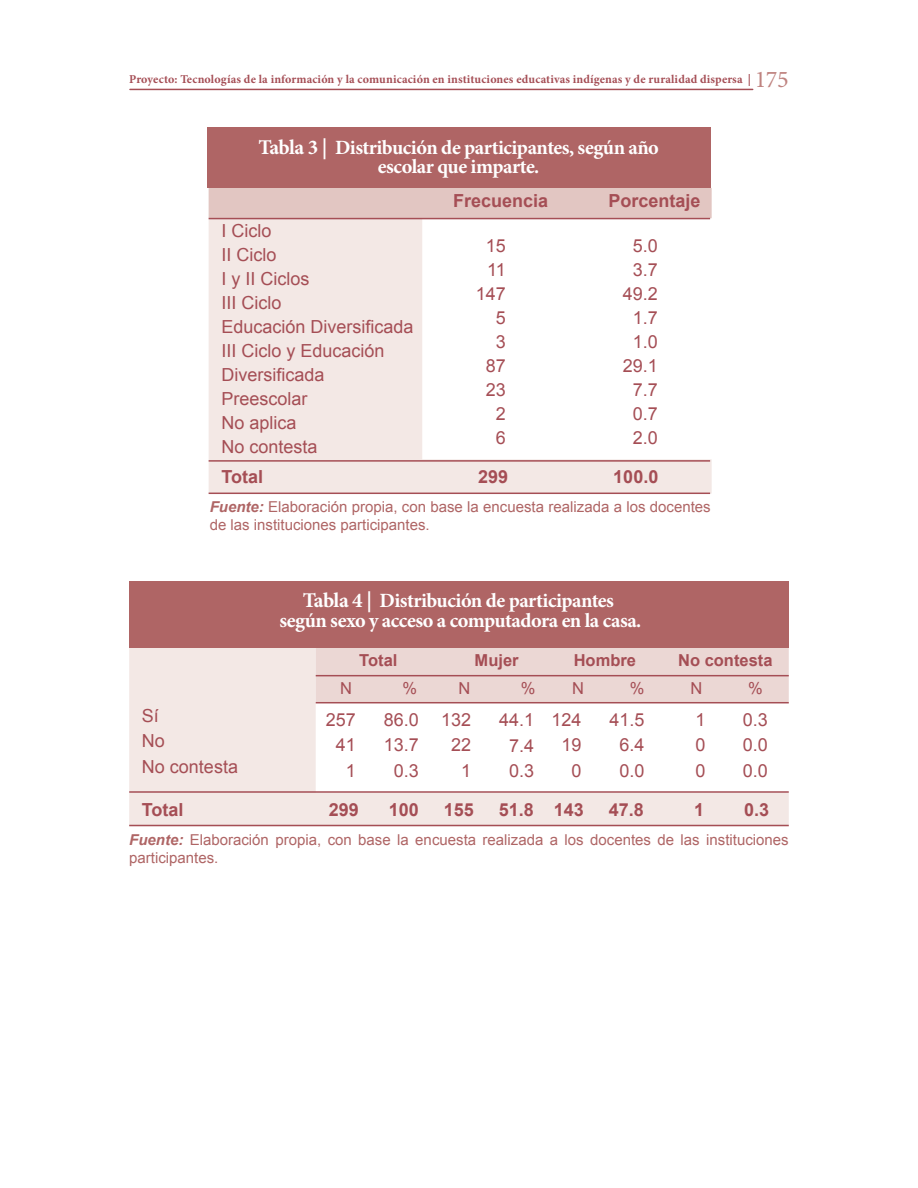
<style>
.page{position:relative;width:918px;height:1188px;background:#fff}
.page>*{position:absolute;margin:0;border:0;box-sizing:border-box;transform-origin:0 0}
.t1{font:700 20.25px/19.5px "Minion Pro";letter-spacing:-.025em;color:#fff;text-align:center}
.t2{font:18px/24px "Arial";color:#a54e55;text-align:right}
.t3{font:700 18px "Arial";color:#a54e55}
.t4{font:700 16.5px "Arial";color:#a54e55}
.t5{font:16.5px "Arial";color:#a54e55}
.t6{font:15px/18px "Arial";color:#af6565}
.t7{font:700 12px "Minion Pro";letter-spacing:.01em;color:#a54e55}
.s1{font-weight:400;font-size:24px;color:#bf8380}
.s2{font-size:21px}
.s3{font-weight:700;font-style:italic}
</style>
<div class="page">
<hr style="left:130px;top:89px;width:623px;height:1px;background:#a54e55">
<svg style="left:129px;top:648px;width:660px;height:177px;fill:#f3e8e5"></svg>
<div style="left:316px;top:648px;width:473px;height:54px;background:#ebd7d4"></div>
<div style="left:129px;top:581px;width:660px;height:67px;background:#af6565"></div>
<hr style="left:316px;top:702px;width:473px;height:1px;background:#a54e55">
<hr style="left:129px;top:791px;width:660px;height:2px;background:#a54e55">
<hr style="left:316px;top:675px;width:473px;height:1px;background:#a54e55">
<hr style="left:129px;top:825px;width:660px;height:1px;background:#a54e55">
<div style="left:209px;top:188px;width:503px;height:30px;background:#e2c6c2"></div>
<svg style="left:209px;top:218px;width:503px;height:276px"></svg>
<div style="left:208px;top:128px;width:503px;height:60px;background:#af6565"></div>
<hr style="left:209px;top:460px;width:501px;height:2px;background:#a54e55">
<hr style="left:209px;top:218px;width:501px;height:1px;background:#a54e55">
<hr style="left:209px;top:493px;width:501px;height:1px;background:#a54e55">
<p class="t7" style="left:129px;top:71px;width:661px">Proyecto: Tecnologías de la información y la comunicación en instituciones educativas indígenas y de ruralidad dispersa | <span class="s1">175</span></p>
<p class="t1" style="left:258px;top:137px;width:402px"><span class="s2">Tabla 3 |</span> Distribución de participantes, según año escolar que imparte.</p>
<p class="t3" style="left:453px;top:189px;width:97px">Frecuencia</p>
<p class="t3" style="left:608px;top:189px;width:94px">Porcentaje</p>
<p class="t2" style="left:221px;top:219px;width:194px;text-align:left">I Ciclo<br>II Ciclo<br>I y II Ciclos<br>III Ciclo<br>Educación Diversificada<br>III Ciclo y Educación<br>Diversificada<br>Preescolar<br>No aplica<br>No contesta</p>
<p class="t3" style="left:221px;top:465px;width:43px">Total</p>
<p class="t3" style="left:478px;top:465px;width:32px">299</p>
<p class="t3" style="left:613px;top:465px;width:47px">100.0</p>
<p class="t2" style="left:476px;top:234px;width:32px">15<br>11<br>147<br>5<br>3<br>87<br>23<br>2<br>6</p>
<p class="t2" style="left:623px;top:234px;width:37px;text-align:center">5.0<br>3.7<br>49.2<br>1.7<br>1.0<br>29.1<br>7.7<br>0.7<br>2.0</p>
<p class="t6" style="left:210px;top:498px;width:503px"><span class="s3">Fuente:</span> Elaboración propia, con base la encuesta realizada a los docentes de las instituciones participantes.</p>
<p class="t1" style="left:279px;top:591px;width:364px"><span class="s2">Tabla 4 |</span> Distribución de participantes según sexo y acceso a computadora en la casa.</p>
<p class="t4" style="left:359px;top:650px;width:40px">Total</p>
<p class="t4" style="left:475px;top:650px;width:46px">Mujer</p>
<p class="t4" style="left:574px;top:650px;width:64px">Hombre</p>
<p class="t4" style="left:678px;top:650px;width:96px">No contesta</p>
<p class="t5" style="left:340px;top:677px;width:13px">N</p>
<p class="t5" style="left:402px;top:677px;width:16px">%</p>
<p class="t5" style="left:458px;top:677px;width:13px">N</p>
<p class="t5" style="left:521px;top:677px;width:16px">%</p>
<p class="t5" style="left:572px;top:677px;width:13px">N</p>
<p class="t5" style="left:630px;top:677px;width:16px">%</p>
<p class="t5" style="left:690px;top:677px;width:13px">N</p>
<p class="t5" style="left:748px;top:677px;width:16px">%</p>
<p class="t2" style="left:142px;top:703px;width:98px;line-height:25.5px;text-align:left">Sí<br>No<br>No contesta</p>
<p class="t3" style="left:142px;top:798px;width:43px">Total</p>
<p class="t3" style="left:329px;top:798px;width:32px">299</p>
<p class="t3" style="left:389px;top:798px;width:32px">100</p>
<p class="t3" style="left:444px;top:798px;width:32px">155</p>
<p class="t3" style="left:499px;top:798px;width:87px">51.8 143</p>
<p class="t3" style="left:609px;top:798px;width:37px">47.8</p>
<p class="t3" style="left:694px;top:798px;width:12px">1</p>
<p class="t3" style="left:744px;top:798px;width:27px">0.3</p>
<p class="t2" style="left:326px;top:707px;width:32px;line-height:25.5px">257<br>41<br>1</p>
<p class="t2" style="left:441px;top:707px;width:32px;line-height:25.5px">132<br>22<br>1</p>
<p class="t2" style="left:551px;top:707px;width:32px;line-height:25.5px">124<br>19<br>0</p>
<p class="t2" style="left:696px;top:707px;width:12px;line-height:25.5px;text-align:justify">1<br>0<br>0</p>
<p class="t2" style="left:384px;top:707px;width:37px;line-height:25.5px;text-align:center">86.0<br>13.7<br>0.3</p>
<p class="t2" style="left:499px;top:708px;width:37px;line-height:25.5px;text-align:center">44.1<br>7.4<br>0.3</p>
<p class="t2" style="left:610px;top:707px;width:37px;line-height:25.5px;text-align:center">41.5<br>6.4<br>0.0</p>
<p class="t2" style="left:743px;top:707px;width:27px;line-height:25.5px;text-align:justify">0.3<br>0.0<br>0.0</p>
<p class="t6" style="left:129px;top:830px;width:661px"><span class="s3">Fuente:</span> Elaboración propia, con base la encuesta realizada a los docentes de las instituciones participantes.</p>
</div>
